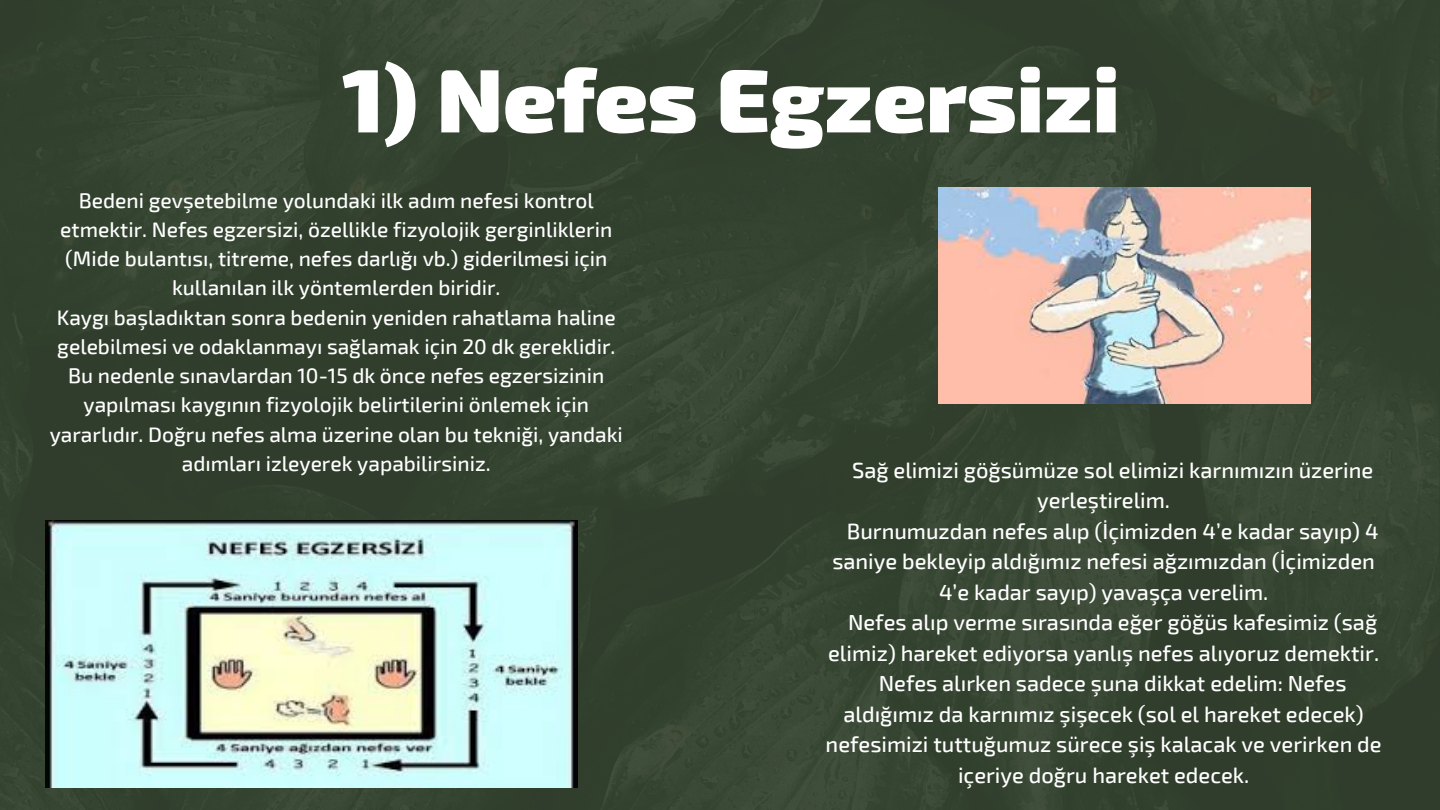
<style>
.page{position:relative;width:1440px;height:810px;background:#fff}
.page>*{position:absolute;margin:0;border:0;box-sizing:border-box;transform-origin:0 0}
.t1{font:900 90px "Exo 2";color:#fff}
.t2{font:500 21.9px/30.5px "Exo 2";color:#fff;text-align:center}
.t3{font:500 21px/29.2px "Exo 2";color:#fff;text-align:center}
</style>
<div class="page">
<img style="left:0;top:0;width:1440px;height:810px">
<img style="left:45px;top:521px;width:532px;height:267px">
<img style="left:939px;top:187px;width:371px;height:217px">
<p class="t1" style="left:342px;top:41px;width:779px">1) Nefes Egzersizi</p>
<p class="t3" style="left:79px;top:185px;width:517px">Bedeni gevşetebilme yolundaki ilk adım nefesi kontrol</p>
<p class="t3" style="left:60px;top:214px;width:554px">etmektir. Nefes egzersizi, özellikle fizyolojik gerginliklerin (Mide bulantısı, titreme, nefes darlığı vb.) giderilmesi için kullanılan ilk yöntemlerden biridir.</p>
<p class="t3" style="left:57px;top:302px;width:561px">Kaygı başladıktan sonra bedenin yeniden rahatlama haline</p>
<p class="t3" style="left:50px;top:331px;width:575px">gelebilmesi ve odaklanmayı sağlamak için 20 dk gereklidir.<br>Bu nedenle sınavlardan 10-15 dk önce nefes egzersizinin yapılması kaygının fizyolojik belirtilerini önlemek için yararlıdır. Doğru nefes alma üzerine olan bu tekniği, yandaki adımları izleyerek yapabilirsiniz.</p>
<p class="t2" style="left:852px;top:454px;width:523px">Sağ elimizi göğsümüze sol elimizi karnımızın üzerine</p>
<p class="t2" style="left:1037px;top:484px;width:134px">yerleştirelim.</p>
<p class="t2" style="left:847px;top:515px;width:533px">Burnumuzdan nefes alıp (İçimizden 4’e kadar sayıp) 4</p>
<p class="t2" style="left:832px;top:545px;width:544px">saniye bekleyip aldığımız nefesi ağzımızdan (İçimizden<br>4’e kadar sayıp) yavaşça verelim.</p>
<p class="t2" style="left:848px;top:606px;width:531px">Nefes alıp verme sırasında eğer göğüs kafesimiz (sağ</p>
<p class="t2" style="left:828px;top:637px;width:552px">elimiz) hareket ediyorsa yanlış nefes alıyoruz demektir.</p>
<p class="t2" style="left:879px;top:667px;width:469px">Nefes alırken sadece şuna dikkat edelim: Nefes</p>
<p class="t2" style="left:843px;top:698px;width:522px">aldığımız da karnımız şişecek (sol el hareket edecek)</p>
<p class="t2" style="left:826px;top:728px;width:557px">nefesimizi tuttuğumuz sürece şiş kalacak ve verirken de</p>
<p class="t2" style="left:958px;top:758px;width:293px">içeriye doğru hareket edecek.</p>
</div>
